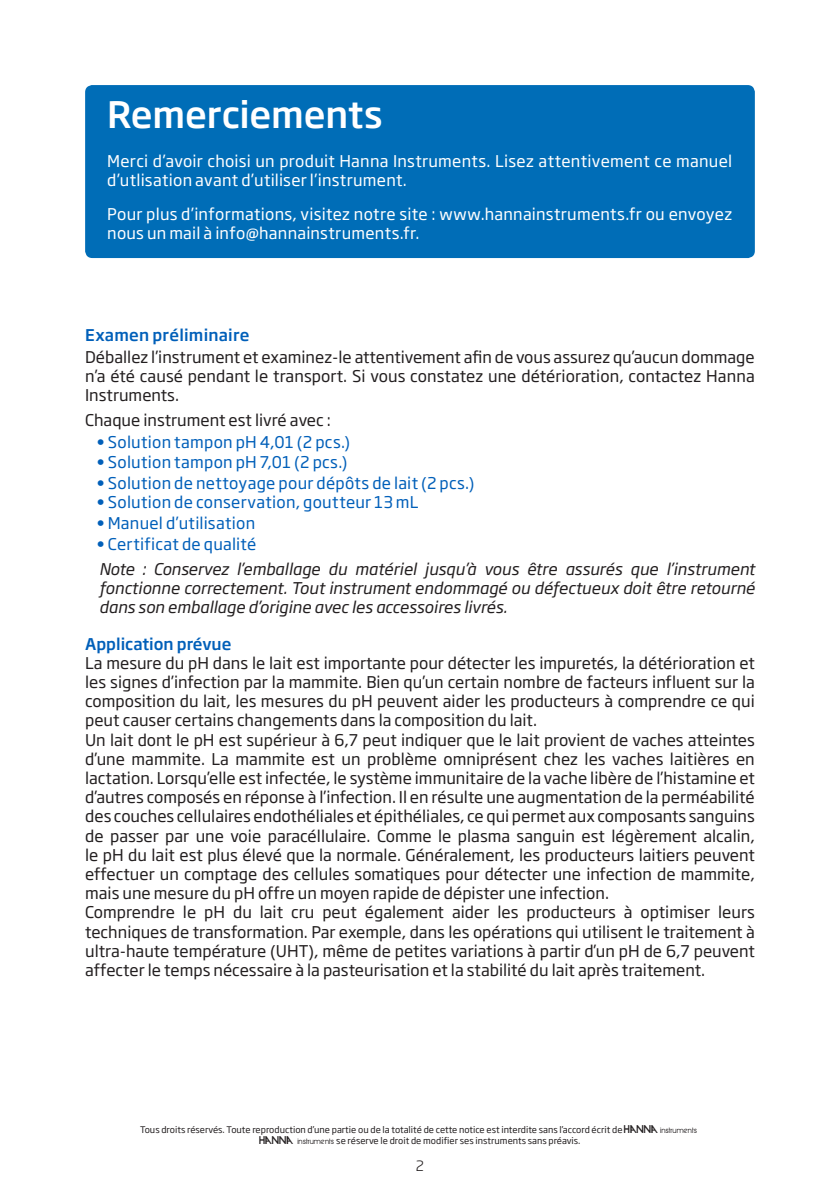
<style>
.page{position:relative;width:840px;height:1191px;background:#fff}
.page>*{position:absolute;margin:0;border:0;box-sizing:border-box;transform-origin:0 0}
.n-Text_Ultra_Head{font:500 36px "Soho Gothic Pro";letter-spacing:-.005em;color:#fff}
.body_text{font:16px/19.2px "Soho Gothic Pro";color:#231f20;text-align:justify}
.body_text-2{font:italic 16px/19.2px "Soho Gothic Pro";color:#231f20;text-align:justify}
._01corpo_testo{font:16px/19.2px "Soho Gothic Pro";color:#231f20;text-align:justify}
.t1{font:16px "Soho Gothic Pro";letter-spacing:.015em;color:#005fb9}
.n-Text_Ultra_Head-2{font:16px/19.2px "Soho Gothic Pro";letter-spacing:.015em;color:#fff}
.n-body_text{font:16px/19.2px "Soho Gothic Pro";letter-spacing:.015em;color:#fff}
.n-Text_Ultra_Head-3{font:500 16px "Soho Gothic Pro";letter-spacing:.015em;color:#005fb9}
.body_text-3{font:500 16px "Soho Gothic Pro";color:#005fb9}
.t2{font:300 14px "Soho Gothic Pro";color:#231f20}
.t3{font:9px/10.8px "Soho Gothic Pro";color:#231f20;text-align:center}
.s1{font-family:"Hanna"}
</style>
<div class="page">
<div style="left:85px;top:85px;width:669px;height:173px;background:#006db7;border-radius:7px"></div>
<p class="n-Text_Ultra_Head" style="left:107px;top:86px;width:276px">Remerciements</p>
<p class="n-Text_Ultra_Head-2" style="left:107px;top:151px;width:626px">Merci d’avoir choisi un produit Hanna Instruments. Lisez attentivement ce manuel d’utlisation avant d’utiliser l’instrument.</p>
<p class="n-body_text" style="left:107px;top:204px;width:626px">Pour plus d’informations, visitez notre site : www.hannainstruments.fr ou envoyez nous un mail à info@hannainstruments.fr.</p>
<p class="n-Text_Ultra_Head-3" style="left:85px;top:322px;width:166px">Examen préliminaire</p>
<p class="_01corpo_testo" style="left:85px;top:346px;width:670px">Déballez l’instrument et examinez-le attentivement afin de vous assurez qu’aucun dommage n’a été causé pendant le transport. Si vous constatez une détérioration, contactez Hanna Instruments.</p>
<p class="_01corpo_testo" style="left:85px;top:409px;width:247px">Chaque instrument est livré avec :</p>
<p class="t1" style="left:96px;top:429px;width:255px">• Solution tampon pH 4,01 (2 pcs.)</p>
<p class="t1" style="left:96px;top:450px;width:252px">• Solution tampon pH 7,01 (2 pcs.)</p>
<p class="t1" style="left:96px;top:471px;width:379px">• Solution de nettoyage pour dépôts de lait (2 pcs.)</p>
<p class="t1" style="left:96px;top:490px;width:323px">• Solution de conservation, goutteur 13 mL</p>
<p class="t1" style="left:96px;top:510px;width:160px">• Manuel d’utilisation</p>
<p class="t1" style="left:96px;top:531px;width:161px">• Certificat de qualité</p>
<p class="body_text-2" style="left:99px;top:558px;width:657px">Note : Conservez l’emballage du matériel jusqu’à vous être assurés que l’instrument fonctionne correctement. Tout instrument endommagé ou défectueux doit être retourné dans son emballage d’origine avec les accessoires livrés.</p>
<p class="body_text-3" style="left:85px;top:631px;width:148px">Application prévue</p>
<p class="body_text" style="left:85px;top:652px;width:671px">La mesure du pH dans le lait est importante pour détecter les impuretés, la détérioration et les signes d’infection par la mammite. Bien qu’un certain nombre de facteurs influent sur la composition du lait, les mesures du pH peuvent aider les producteurs à comprendre ce qui peut causer certains changements dans la composition du lait.</p>
<p class="body_text" style="left:85px;top:729px;width:671px">Un lait dont le pH est supérieur à 6,7 peut indiquer que le lait provient de vaches atteintes d’une mammite. La mammite est un problème omniprésent chez les vaches laitières en lactation. Lorsqu’elle est infectée, le système immunitaire de la vache libère de l’histamine et d’autres composés en réponse à l’infection. Il en résulte une augmentation de la perméabilité des couches cellulaires endothéliales et épithéliales, ce qui permet aux composants sanguins de passer par une voie paracéllulaire. Comme le plasma sanguin est légèrement alcalin, le pH du lait est plus élevé que la normale. Généralement, les producteurs laitiers peuvent effectuer un comptage des cellules somatiques pour détecter une infection de mammite, mais une mesure du pH offre un moyen rapide de dépister une infection.</p>
<p class="body_text" style="left:85px;top:902px;width:671px">Comprendre le pH du lait cru peut également aider les producteurs à optimiser leurs techniques de transformation. Par exemple, dans les opérations qui utilisent le traitement à ultra-haute température (UHT), même de petites variations à partir d’un pH de 6,7 peuvent affecter le temps nécessaire à la pasteurisation et la stabilité du lait après traitement.</p>
<p class="t3" style="left:140px;top:1124px;width:561px">Tous droits réservés. Toute reproduction d’une partie ou de la totalité de cette notice est interdite sans l’accord écrit de <span class="s1">HANNA instruments.<br>HANNA instruments</span> se réserve le droit de modifier ses instruments sans préavis.</p>
<p class="t2" style="left:415px;top:1154px;width:10px">2</p>
</div>
